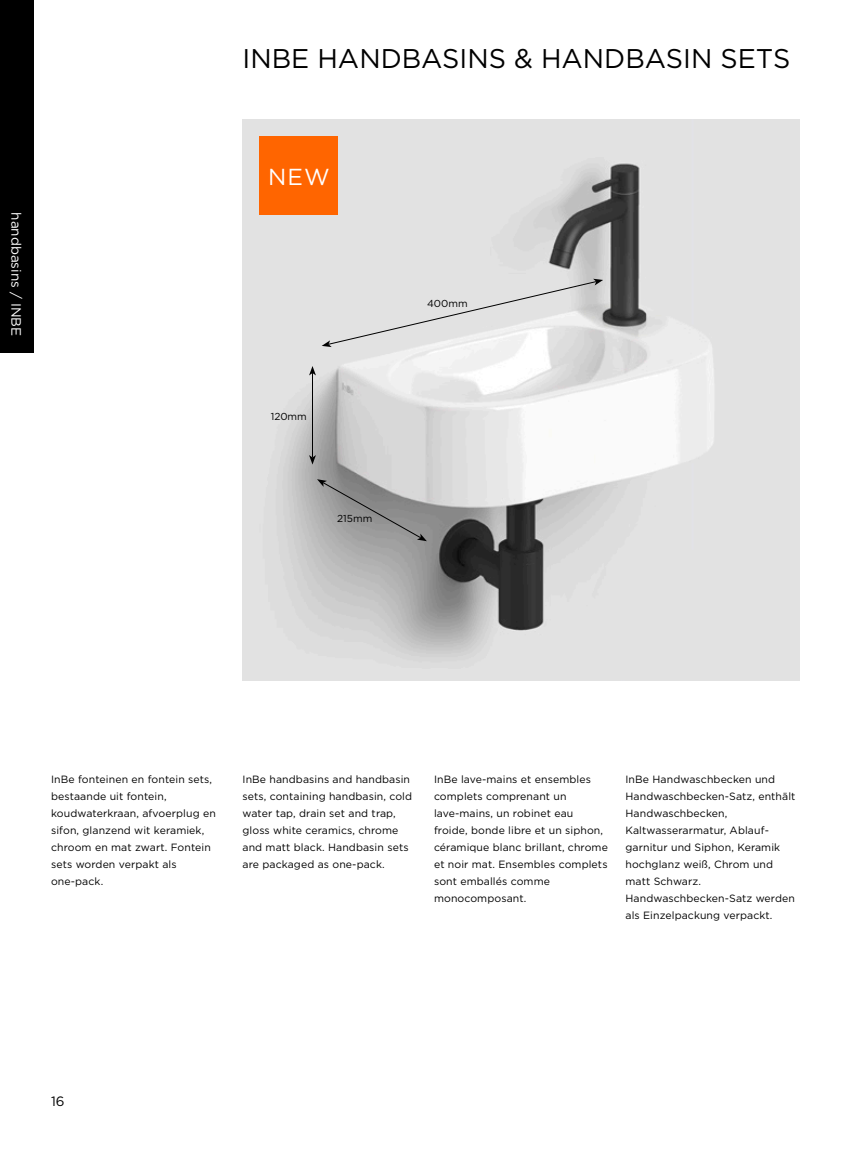
<style>
.page{position:relative;width:851px;height:1149px;background:#fff}
.page>*{position:absolute;margin:0;border:0;box-sizing:border-box;transform-origin:0 0}
.t1{font:27px "Gotham";color:#000}
.t2{font:23.1px "Gotham";color:#fff}
.t3{font:13.5px "Gotham";color:#fff}
.t4{font:13.5px "Gotham";color:#000}
.PLATTE_TEKST{font:10.5px/17px "Gotham";letter-spacing:.01em;color:#000}
.t5{font:10.05px "Gotham";color:#000}
</style>
<div class="page">
<div style="left:0;top:0;width:34px;height:353px;background:#000"></div>
<img style="left:242px;top:119px;width:557px;height:561px">
<div style="left:259px;top:136px;width:79px;height:79px;background:#ff6500"></div>
<svg style="left:321px;top:279px;width:282px;height:68px;background:#dedede"></svg>
<hr style="left:312px;top:373px;width:1px;height:84px;background:#000">
<svg style="left:309px;top:366px;width:7px;height:9px"></svg>
<svg style="left:309px;top:455px;width:7px;height:9px"></svg>
<svg style="left:317px;top:479px;width:110px;height:62px;background:#9a9a9a"></svg>
<p class="t3" style="left:25px;top:212px;width:125px;rotate:90deg">handbasins / INBE</p>
<p class="t1" style="left:242px;top:41px;width:549px">INBE HANDBASINS &amp; HANDBASIN SETS</p>
<p class="t2" style="left:268px;top:162px;width:63px">NEW</p>
<p class="t5" style="left:271px;top:410px;width:38px">120mm</p>
<p class="t5" style="left:337px;top:512px;width:37px">215mm</p>
<p class="t5" style="left:427px;top:297px;width:42px">400mm</p>
<p class="PLATTE_TEKST" style="left:51px;top:770px;width:166px">InBe fonteinen en fontein sets, bestaande uit fontein, koudwaterkraan, afvoerplug en sifon, glanzend wit keramiek, chroom en mat zwart. Fontein sets worden verpakt als one-pack.</p>
<p class="PLATTE_TEKST" style="left:242px;top:770px;width:171px">InBe handbasins and handbasin sets, containing handbasin, cold water tap, drain set and trap, gloss white ceramics, chrome and matt black. Handbasin sets are packaged as one-pack.</p>
<p class="PLATTE_TEKST" style="left:434px;top:770px;width:175px">InBe lave-mains et ensembles complets comprenant un lave-mains, un robinet eau froide, bonde libre et un siphon, céramique blanc brillant, chrome et noir mat. Ensembles complets sont emballés comme monocomposant.</p>
<p class="PLATTE_TEKST" style="left:625px;top:770px;width:171px">InBe Handwaschbecken und<br>Handwaschbecken-Satz, enthält<br>Handwaschbecken,<br>Kaltwasserarmatur, Ablauf&shy;garnitur und Siphon, Keramik hochglanz weiß, Chrom und matt Schwarz.<br>Handwaschbecken-Satz werden als Einzelpackung verpackt.</p>
<p class="t4" style="left:51px;top:1092px;width:15px">16</p>
</div>
